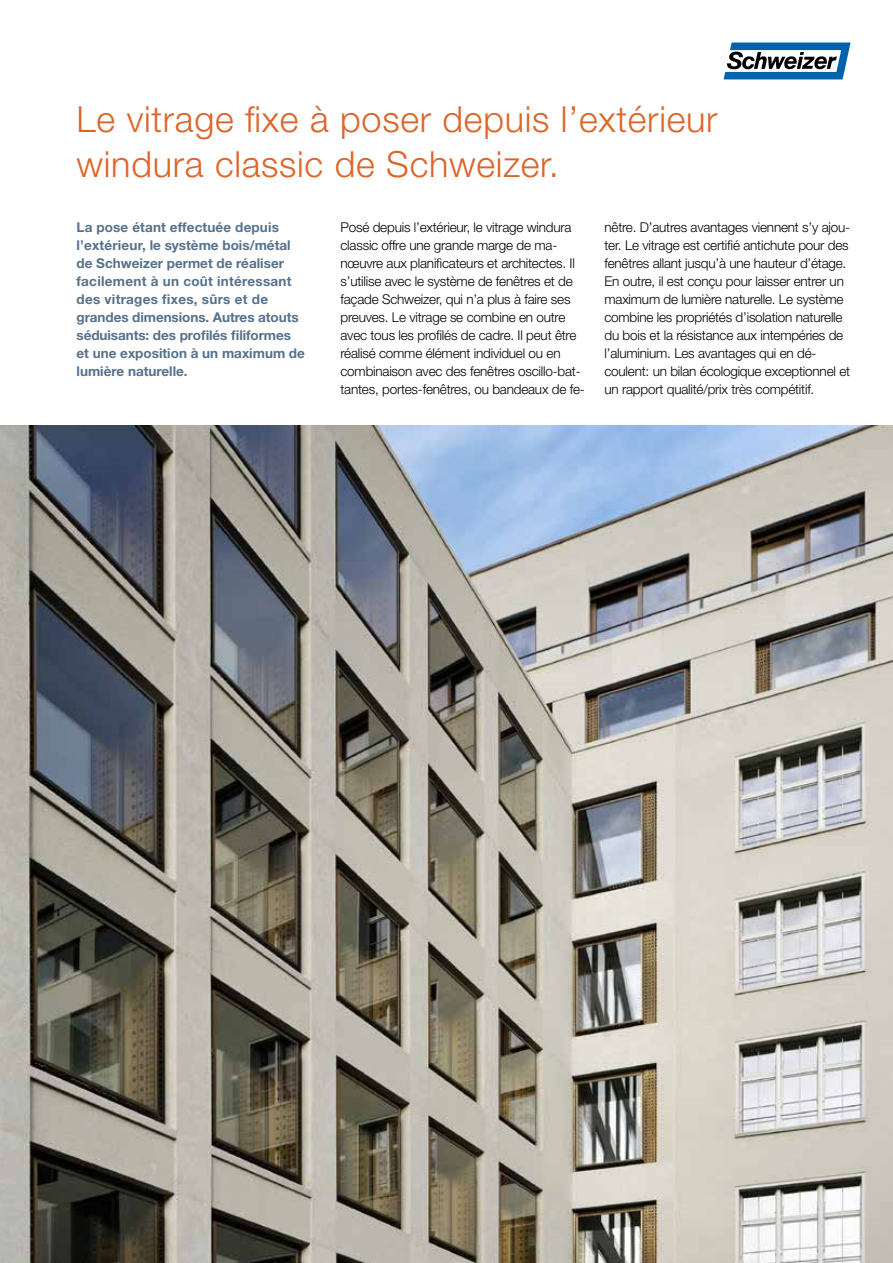
<style>
.page{position:relative;width:893px;height:1263px;background:#fff}
.page>*{position:absolute;margin:0;border:0;box-sizing:border-box;transform-origin:0 0}
.t1{font:300 36px/45px "Helvetica Neue LT Std";letter-spacing:.02em;color:#dc6529}
.t2{font:300 13.5px/18px "Helvetica Neue LT Std";letter-spacing:-.015em;color:#000}
.t3{font:700 13.5px/18px "Helvetica Neue LT Std";color:#56718b}
</style>
<div class="page">
<svg style="left:724px;top:43px;width:127px;height:36px"></svg>
<img style="left:0;top:425px;width:893px;height:838px">
<h1 class="t1" style="left:77px;top:96px;width:642px">Le vitrage fixe à poser depuis l’extérieur windura classic de Schweizer.</h1>
<p class="t3" style="left:77px;top:218px;width:230px">La pose étant effectuée depuis l’extérieur, le système bois/métal de Schweizer permet de réaliser facilement à un coût intéressant des vitrages fixes, sûrs et de grandes dimensions. Autres atouts séduisants: des profilés filiformes et une exposition à un maximum de lumière naturelle.</p>
<p class="t2" style="left:340px;top:218px;width:246px">Posé depuis l’extérieur, le vitrage windura classic offre une grande marge de ma&shy;nœuvre aux planificateurs et architectes. Il s’utilise avec le système de fenêtres et de façade Schweizer, qui n’a plus à faire ses preuves. Le vitrage se combine en outre avec tous les profilés de cadre. Il peut être réalisé comme élément individuel ou en combinaison avec des fenêtres oscillo-bat&shy;tantes, portes-fenêtres, ou bandeaux de fe-</p>
<p class="t2" style="left:604px;top:218px;width:247px">nêtre. D’autres avantages viennent s’y ajou&shy;ter. Le vitrage est certifié antichute pour des fenêtres allant jusqu’à une hauteur d’étage.<br>En outre, il est conçu pour laisser entrer un maximum de lumière naturelle. Le système combine les propriétés d’isolation naturelle du bois et la résistance aux intempéries de l’aluminium. Les avantages qui en dé&shy;coulent: un bilan écologique exceptionnel et un rapport qualité/prix très compétitif.</p>
</div>
